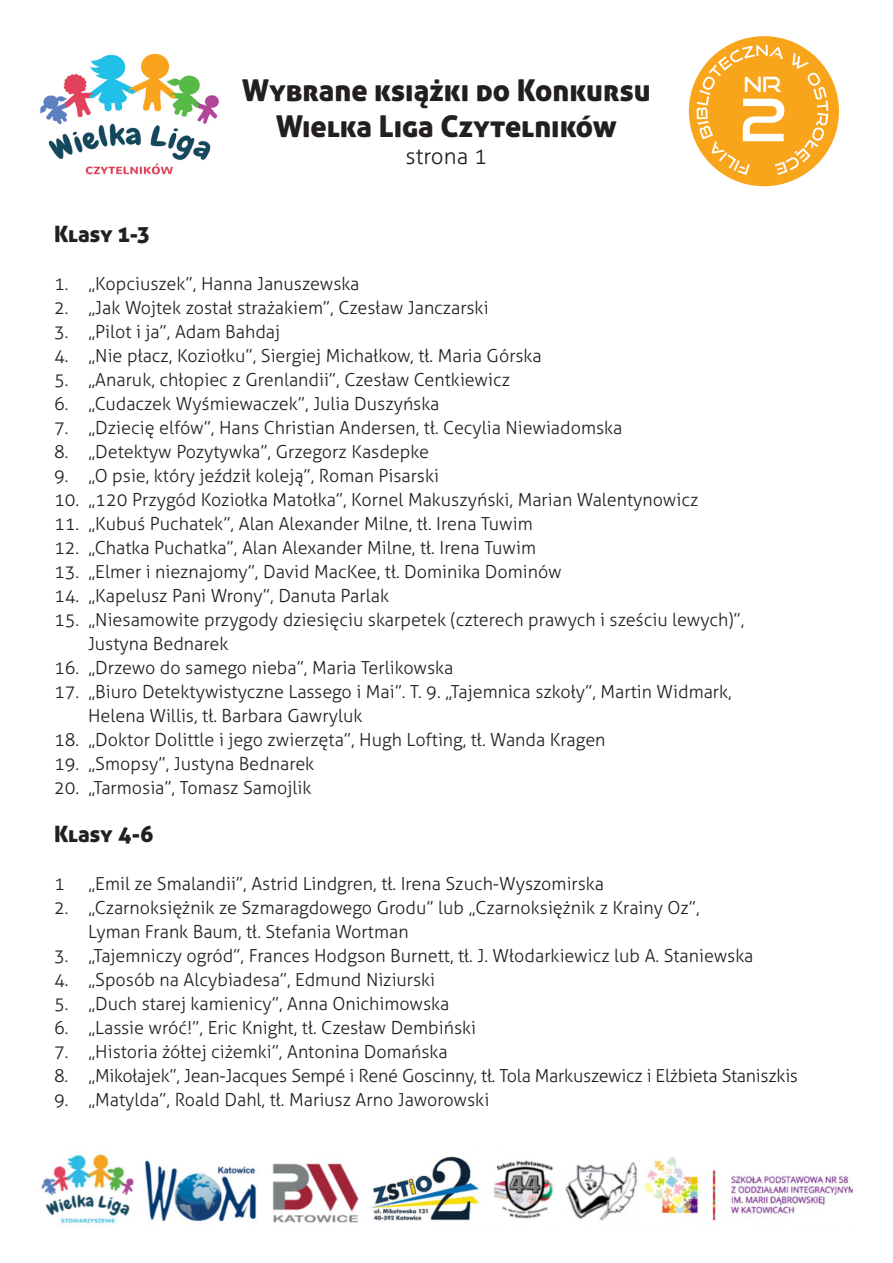
<style>
.page{position:relative;width:893px;height:1263px;background:#fff}
.page>*{position:absolute;margin:0;border:0;box-sizing:border-box;transform-origin:0 0}
.t1{font:58.5px "Good Times Rg";color:#fff}
.t2{font:30px/36px "Aller Display";color:#231f20;text-align:center}
.t3{font:22.5px "Aller Display";color:#231f20}
.t4{font:300 22.5px "Aller";color:#231f20}
.t5{font:21px "Good Times Rg";color:#fff}
.t6{font:300 18px/24px "Aller";color:#231f20}
</style>
<div class="page">
<img style="left:41px;top:1151px;width:811px;height:74px">
<div style="left:689px;top:36px;width:150px;height:150px;background:#f9a51b;border-radius:50%"></div>
<svg style="left:697px;top:45px;width:131px;height:130px"></svg>
<img style="left:39px;top:53px;width:180px;height:122px">
<h2 class="t2" style="left:242px;top:72px;width:410px">Wybrane książki do Konkursu<br>Wielka Liga Czytelników</h2>
<p class="t4" style="left:406px;top:142px;width:83px">strona 1</p>
<p class="t5" style="left:744px;top:71px;width:39px">Nr</p>
<h1 class="t1" style="left:739px;top:84px;width:50px">2</h1>
<p class="t3" style="left:54px;top:220px;width:97px">Klasy 1-3</p>
<p class="t6" style="left:54px;top:272px;width:307px">1. „Kopciuszek”, Hanna Januszewska</p>
<p class="t6" style="left:54px;top:296px;width:436px">2. „Jak Wojtek został strażakiem”, Czesław Janczarski</p>
<p class="t6" style="left:54px;top:320px;width:228px">3. „Pilot i ja”, Adam Bahdaj</p>
<p class="t6" style="left:54px;top:344px;width:489px">4. „Nie płacz, Koziołku”, Siergiej Michałkow, tł. Maria Górska</p>
<p class="t6" style="left:54px;top:368px;width:458px">5. „Anaruk, chłopiec z Grenlandii”, Czesław Centkiewicz</p>
<p class="t6" style="left:54px;top:392px;width:387px">6. „Cudaczek Wyśmiewaczek”, Julia Duszyńska</p>
<p class="t6" style="left:54px;top:416px;width:570px">7. „Dziecię elfów”, Hans Christian Andersen, tł. Cecylia Niewiadomska</p>
<p class="t6" style="left:54px;top:440px;width:377px">8. „Detektyw Pozytywka”, Grzegorz Kasdepke</p>
<p class="t6" style="left:54px;top:464px;width:386px">9. „O psie, który jeździł koleją”, Roman Pisarski</p>
<p class="t6" style="left:54px;top:488px;width:646px">10. „120 Przygód Koziołka Matołka”, Kornel Makuszyński, Marian Walentynowicz</p>
<p class="t6" style="left:54px;top:512px;width:480px">11. „Kubuś Puchatek”, Alan Alexander Milne, tł. Irena Tuwim</p>
<p class="t6" style="left:54px;top:536px;width:483px">12. „Chatka Puchatka”, Alan Alexander Milne, tł. Irena Tuwim</p>
<p class="t6" style="left:54px;top:560px;width:509px">13. „Elmer i nieznajomy”, David MacKee, tł. Dominika Dominów</p>
<p class="t6" style="left:54px;top:584px;width:337px">14. „Kapelusz Pani Wrony”, Danuta Parlak</p>
<p class="t6" style="left:88px;top:608px;width:658px;text-indent:-34px">15. „Niesamowite przygody dziesięciu skarpetek (czterech prawych i sześciu lewych)”,<br>Justyna Bednarek</p>
<p class="t6" style="left:54px;top:656px;width:401px">16. „Drzewo do samego nieba”, Maria Terlikowska</p>
<p class="t6" style="left:88px;top:680px;width:645px;text-indent:-34px">17. „Biuro Detektywistyczne Lassego i Mai”. T. 9. „Tajemnica szkoły”, Martin Widmark,<br>Helena Willis, tł. Barbara Gawryluk</p>
<p class="t6" style="left:54px;top:728px;width:553px">18. „Doktor Dolittle i jego zwierzęta”, Hugh Lofting, tł. Wanda Kragen</p>
<p class="t6" style="left:54px;top:752px;width:262px">19. „Smopsy”, Justyna Bednarek</p>
<p class="t6" style="left:54px;top:776px;width:259px">20. „Tarmosia”, Tomasz Samojlik</p>
<p class="t3" style="left:54px;top:820px;width:101px">Klasy 4-6</p>
<p class="t6" style="left:54px;top:872px;width:12px">1</p>
<p class="t6" style="left:88px;top:872px;width:517px">„Emil ze Smalandii”, Astrid Lindgren, tł. Irena Szuch-Wyszomirska</p>
<p class="t6" style="left:88px;top:896px;width:613px;text-indent:-34px">2. „Czarnoksiężnik ze Szmaragdowego Grodu” lub „Czarnoksiężnik z Krainy Oz”,<br>Lyman Frank Baum, tł. Stefania Wortman</p>
<p class="t6" style="left:54px;top:944px;width:701px">3. „Tajemniczy ogród”, Frances Hodgson Burnett, tł. J. Włodarkiewicz lub A. Staniewska</p>
<p class="t6" style="left:54px;top:968px;width:383px">4. „Sposób na Alcybiadesa”, Edmund Niziurski</p>
<p class="t6" style="left:54px;top:992px;width:397px">5. „Duch starej kamienicy”, Anna Onichimowska</p>
<p class="t6" style="left:54px;top:1016px;width:424px">6. „Lassie wróć!”, Eric Knight, tł. Czesław Dembiński</p>
<p class="t6" style="left:54px;top:1040px;width:395px">7. „Historia żółtej ciżemki”, Antonina Domańska</p>
<p class="t6" style="left:54px;top:1064px;width:746px">8. „Mikołajek”, Jean-Jacques Sempé i René Goscinny, tł. Tola Markuszewicz i Elżbieta Staniszkis</p>
<p class="t6" style="left:54px;top:1088px;width:437px">9. „Matylda”, Roald Dahl, tł. Mariusz Arno Jaworowski</p>
</div>
